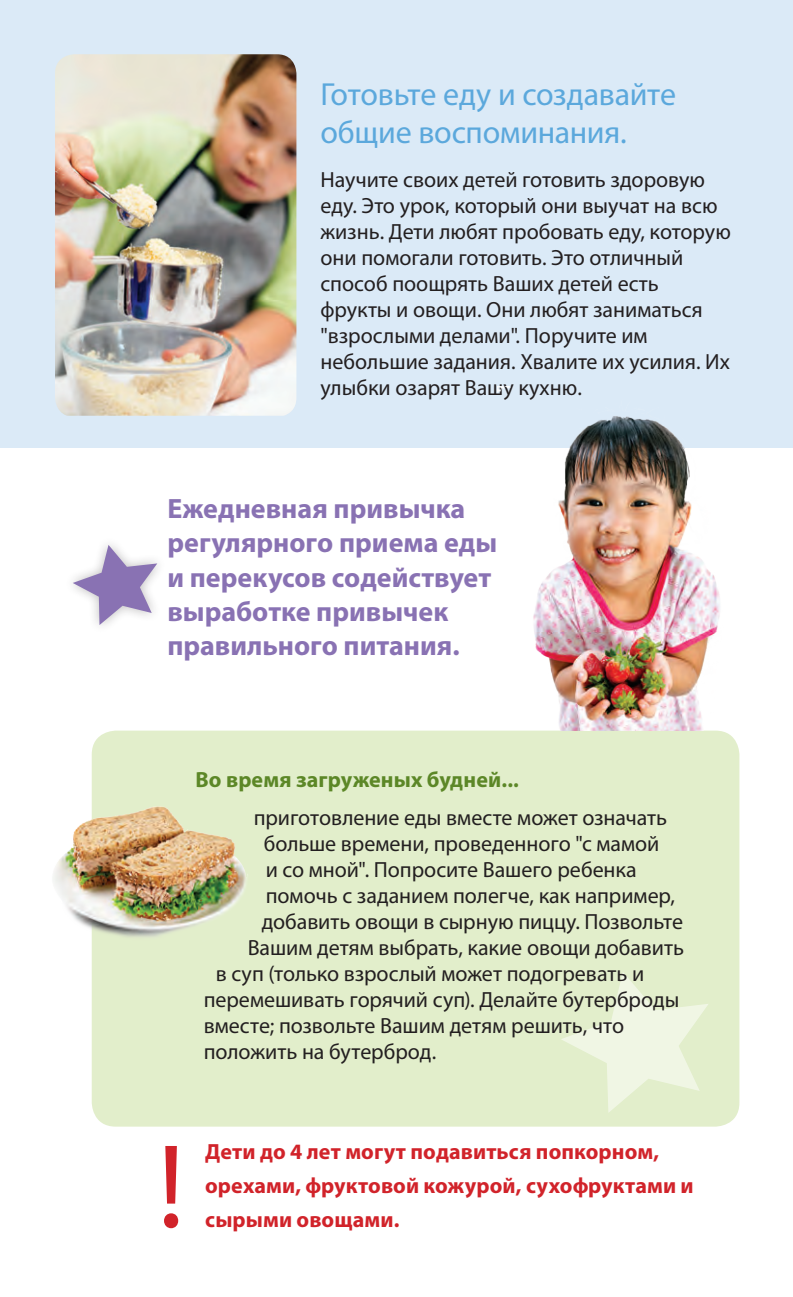
<style>
.page{position:relative;width:793px;height:1297px;background:#fff}
.page>*{position:absolute;margin:0;border:0;box-sizing:border-box;transform-origin:0 0}
.Paragraph_Style_6{font:120px "Myriad Pro";color:#d1232a}
.t1{font:32px/38px "Myriad Pro";letter-spacing:-.01em;color:#5ba8dc}
.Paragraph_Style_6-2{font:700 28px/34px "Myriad Pro";color:#8972b3}
.Paragraph_Style_5{font:22px "Myriad Pro";letter-spacing:-.005em;color:#231f20}
.body{font:22px/26px "Myriad Pro";color:#231f20}
.Paragraph_Style_6-3{font:700 22px/34px "Myriad Pro";letter-spacing:.005em;color:#d1232a}
.Paragraph_Style_6-4{font:700 22px "Myriad Pro";letter-spacing:.005em;color:#5c8727}
</style>
<div class="page">
<div style="left:0;top:0;width:793px;height:448px;background:#dbeaf7"></div>
<img style="left:55px;top:54px;width:241px;height:362px">
<div style="left:92px;top:730px;width:647px;height:396px;background:#e2eecb;border-radius:24px"></div>
<svg style="left:73px;top:545px;width:84px;height:80px"></svg>
<svg style="left:561px;top:972px;width:147px;height:140px"></svg>
<img style="left:53px;top:801px;width:195px;height:140px">
<img style="left:497px;top:387px;width:223px;height:343px">
<p class="t1" style="left:320px;top:75px;width:357px">Готовьте еду и создавайте общие воспоминания.</p>
<p class="body" style="left:320px;top:167px;width:412px">Научите своих детей готовить здоровую еду. Это урок, который они выучат на всю жизнь. Дети любят пробовать еду, которую они помогали готовить. Это отличный способ поощрять Ваших детей есть фрукты и овощи. Они любят заниматься "взрослыми делами". Поручите им небольшие задания. Хвалите их усилия. Их улыбки озарят Вашу кухню.</p>
<p class="Paragraph_Style_6-2" style="left:167px;top:491px;width:331px">Ежедневная привычка регулярного приема еды и перекусов содействует выработке привычек правильного питания.</p>
<p class="Paragraph_Style_6-4" style="left:196px;top:765px;width:325px">Во время загруженых будней...</p>
<p class="Paragraph_Style_5" style="left:254px;top:804px;width:415px">приготовление еды вместе может означать</p>
<p class="Paragraph_Style_5" style="left:264px;top:830px;width:397px">больше времени, проведенного "с мамой</p>
<p class="Paragraph_Style_5" style="left:266px;top:856px;width:372px">и со мной". Попросите Вашего ребенка</p>
<p class="Paragraph_Style_5" style="left:266px;top:882px;width:411px">помочь с заданием полегче, как например,</p>
<p class="Paragraph_Style_5" style="left:262px;top:908px;width:423px">добавить овощи в сырную пиццу. Позвольте</p>
<p class="Paragraph_Style_5" style="left:248px;top:934px;width:438px">Вашим детям выбрать, какие овощи добавить</p>
<p class="Paragraph_Style_5" style="left:216px;top:960px;width:430px">в суп (только взрослый может подогревать и</p>
<p class="Paragraph_Style_5" style="left:204px;top:986px;width:477px">перемешивать горячий суп). Делайте бутерброды</p>
<p class="Paragraph_Style_5" style="left:204px;top:1012px;width:422px">вместе; позвольте Вашим детям решить, что</p>
<p class="Paragraph_Style_5" style="left:204px;top:1038px;width:234px">положить на бутерброд.</p>
<p class="Paragraph_Style_6" style="left:157px;top:1112px;width:29px">!</p>
<p class="Paragraph_Style_6-3" style="left:205px;top:1134px;width:490px">Дети до 4 лет могут подавиться попкорном, орехами, фруктовой кожурой, сухофруктами и</p>
<p class="Paragraph_Style_6-3" style="left:205px;top:1202px;width:196px">сырыми овощами.</p>
</div>
